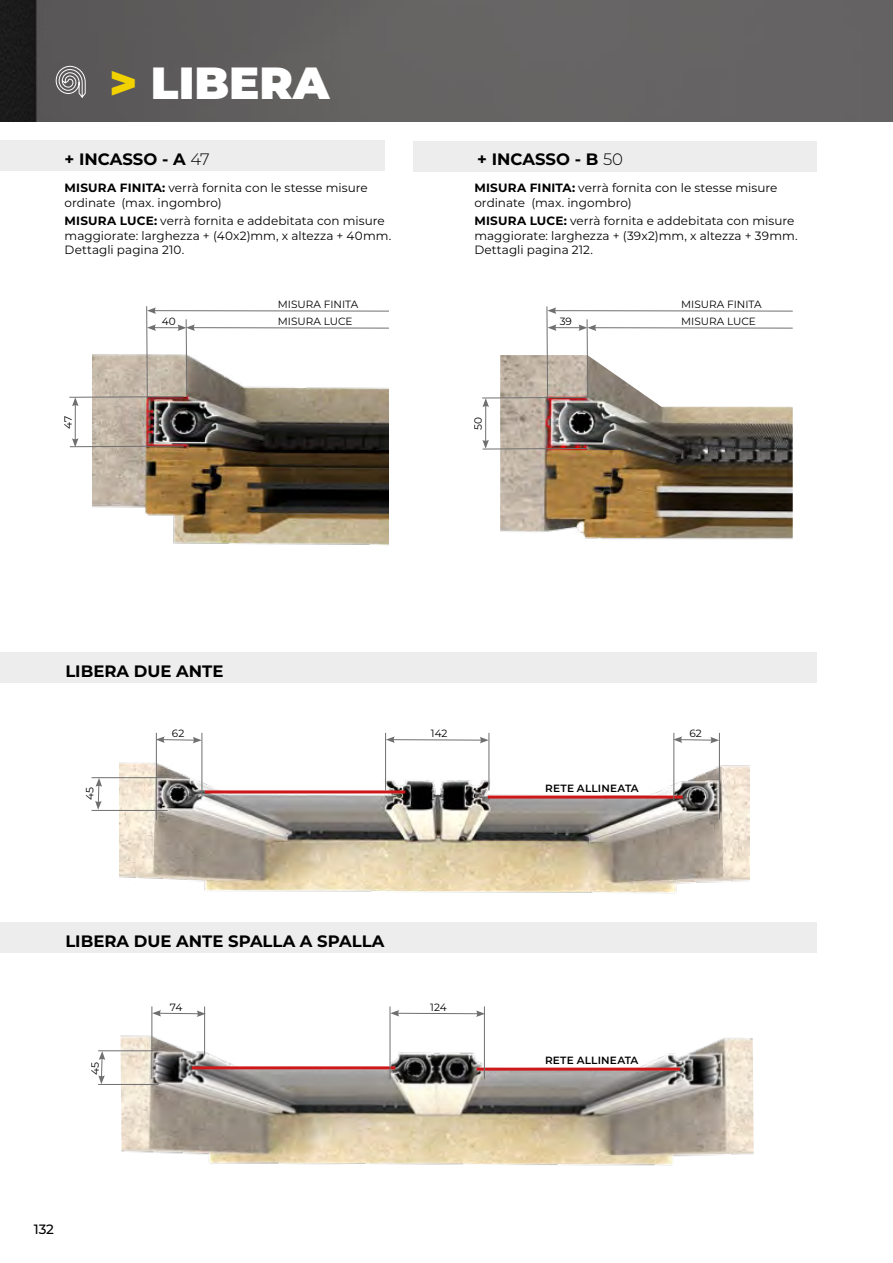
<style>
.page{position:relative;width:893px;height:1263px;background:#fff}
.page>*{position:absolute;margin:0;border:0;box-sizing:border-box;transform-origin:0 0}
.t1{font:900 45px "Montserrat";color:#fff}
.t2{font:700 16.5px "Montserrat";color:#000}
.t3{font:500 13.5px "Montserrat";color:#000}
.t4{font:12px/14.4px "Montserrat";letter-spacing:.005em;color:#000}
.t5{font:10.5px "Montserrat";color:#000}
.t6{font:600 10.5px "Montserrat";letter-spacing:.015em;color:#000}
.s1{color:#f2d100}
.s2{font-weight:300}
.s3{font-weight:700}
</style>
<div class="page">
<img style="left:92px;top:406px;width:297px;height:139px">
<img style="left:0;top:0;width:893px;height:121px">
<svg style="left:55px;top:66px;width:31px;height:33px"></svg>
<img style="left:120px;top:753px;width:629px;height:141px">
<hr style="left:205px;top:790px;width:200px;height:3px;background:#cd1719">
<hr style="left:488px;top:795px;width:195px;height:3px;background:#cd1719">
<hr style="left:202px;top:733px;width:1px;height:64px;background:#706f6f">
<hr style="left:719px;top:733px;width:1px;height:86px;background:#706f6f">
<hr style="left:92px;top:777px;width:78px;height:1px;background:#706f6f">
<hr style="left:489px;top:733px;width:1px;height:57px;background:#706f6f">
<hr style="left:385px;top:733px;width:1px;height:57px;background:#706f6f">
<hr style="left:156px;top:733px;width:1px;height:86px;background:#706f6f">
<hr style="left:674px;top:733px;width:1px;height:67px;background:#706f6f">
<hr style="left:92px;top:810px;width:76px;height:1px;background:#706f6f">
<svg style="left:156px;top:736px;width:46px;height:7px"></svg>
<svg style="left:673px;top:736px;width:46px;height:7px"></svg>
<svg style="left:95px;top:778px;width:7px;height:32px"></svg>
<svg style="left:386px;top:736px;width:103px;height:7px"></svg>
<img style="left:120px;top:1024px;width:634px;height:142px">
<hr style="left:192px;top:1066px;width:203px;height:3px;background:#cd1719">
<hr style="left:477px;top:1068px;width:203px;height:3px;background:#cd1719">
<hr style="left:484px;top:1006px;width:1px;height:73px;background:#706f6f">
<hr style="left:204px;top:1006px;width:1px;height:49px;background:#706f6f">
<hr style="left:390px;top:1006px;width:1px;height:73px;background:#706f6f">
<hr style="left:152px;top:1006px;width:1px;height:73px;background:#706f6f">
<hr style="left:98px;top:1084px;width:60px;height:1px;background:#706f6f">
<hr style="left:98px;top:1050px;width:60px;height:1px;background:#706f6f">
<svg style="left:390px;top:1010px;width:94px;height:7px"></svg>
<svg style="left:152px;top:1010px;width:54px;height:7px"></svg>
<svg style="left:98px;top:1051px;width:7px;height:33px"></svg>
<div style="left:0;top:653px;width:816px;height:30px;background:#ededed"></div>
<div style="left:0;top:923px;width:817px;height:30px;background:#ededed"></div>
<div style="left:0;top:141px;width:384px;height:30px;background:#ededed"></div>
<div style="left:413px;top:142px;width:404px;height:30px;background:#ededed"></div>
<hr style="left:75px;top:404px;width:1px;height:37px;background:#706f6f">
<svg style="left:69px;top:438px;width:115px;height:9px"></svg>
<svg style="left:69px;top:306px;width:320px;height:100px"></svg>
<img style="left:500px;top:407px;width:293px;height:132px">
<hr style="left:485px;top:405px;width:1px;height:37px;background:#706f6f">
<svg style="left:482px;top:440px;width:105px;height:9px"></svg>
<svg style="left:482px;top:306px;width:311px;height:101px"></svg>
<h1 class="t1" style="left:109px;top:49px;width:221px"><span class="s1">&gt;</span> LIBERA</h1>
<h2 class="t2" style="left:65px;top:147px;width:147px">+ INCASSO - A <span class="s2">47</span></h2>
<h2 class="t2" style="left:477px;top:147px;width:147px">+ INCASSO - B <span class="s2">50</span></h2>
<p class="t4" style="left:65px;top:180px;width:305px"><span class="s3">MISURA FINITA:</span> verrà fornita con le stesse misure ordinate (max. ingombro)</p>
<p class="t4" style="left:65px;top:213px;width:328px"><span class="s3">MISURA LUCE:</span> verrà fornita e addebitata con misure maggiorate: larghezza + (40x2)mm, x altezza + 40mm.<br>Dettagli pagina 210.</p>
<p class="t4" style="left:474px;top:180px;width:305px"><span class="s3">MISURA FINITA:</span> verrà fornita con le stesse misure ordinate (max. ingombro)</p>
<p class="t4" style="left:474px;top:213px;width:325px"><span class="s3">MISURA LUCE:</span> verrà fornita e addebitata con misure maggiorate: larghezza + (39x2)mm, x altezza + 39mm.<br>Dettagli pagina 212.</p>
<p class="t5" style="left:61px;top:428px;width:14px;rotate:-90deg">47</p>
<p class="t5" style="left:278px;top:297px;width:82px">MISURA FINITA</p>
<p class="t5" style="left:162px;top:314px;width:15px">40</p>
<p class="t5" style="left:278px;top:314px;width:76px">MISURA LUCE</p>
<p class="t5" style="left:471px;top:430px;width:14px;rotate:-90deg">50</p>
<p class="t5" style="left:681px;top:297px;width:82px">MISURA FINITA</p>
<p class="t5" style="left:560px;top:314px;width:14px">39</p>
<p class="t5" style="left:681px;top:314px;width:76px">MISURA LUCE</p>
<h2 class="t2" style="left:65px;top:659px;width:160px">LIBERA DUE ANTE</h2>
<p class="t5" style="left:83px;top:800px;width:14px;rotate:-90deg">45</p>
<p class="t5" style="left:172px;top:726px;width:14px">62</p>
<p class="t5" style="left:689px;top:726px;width:14px">62</p>
<p class="t5" style="left:431px;top:726px;width:18px">142</p>
<p class="t6" style="left:545px;top:781px;width:95px">RETE ALLINEATA</p>
<h2 class="t2" style="left:65px;top:929px;width:321px">LIBERA DUE ANTE SPALLA A SPALLA</h2>
<p class="t5" style="left:88px;top:1075px;width:14px;rotate:-90deg">45</p>
<p class="t5" style="left:170px;top:1000px;width:14px">74</p>
<p class="t5" style="left:430px;top:1000px;width:18px">124</p>
<p class="t6" style="left:545px;top:1052px;width:95px">RETE ALLINEATA</p>
<p class="t3" style="left:34px;top:1220px;width:22px">132</p>
</div>
